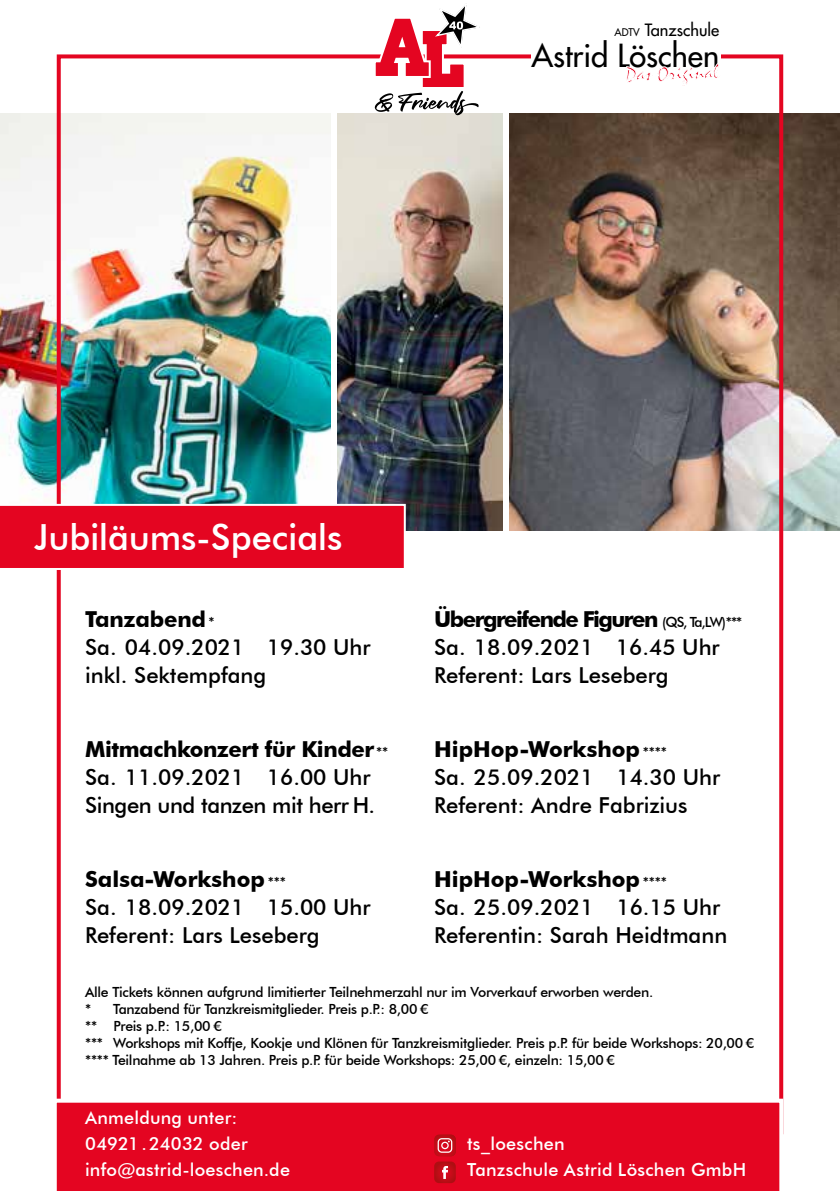
<style>
.page{position:relative;width:840px;height:1191px;background:#fff}
.page>*{position:absolute;margin:0;border:0;box-sizing:border-box;transform-origin:0 0}
.t1{font:500 36px "Futura BT";letter-spacing:-.005em;color:#fff}
.t2{font:31px "Futura";color:#000}
.t3{font:500 22px/28.4px "Futura BT";color:#000}
.t4{font:500 22px/28.4px "Futura BT";letter-spacing:-.02em;color:#000}
.t5{font:500 18px/26px "Futura BT";letter-spacing:.01em;color:#fff}
.t6{font:16.6px "Futura";color:#000}
.t7{font:500 14px/16.8px "Futura BT";letter-spacing:-.02em;color:#000}
.s1{font-size:10.4px}
.s2{font-weight:700}
.s3{font-size:14px}
</style>
<div class="page">
<img style="left:0;top:113px;width:331px;height:391px">
<img style="left:337px;top:113px;width:502px;height:418px">
<svg style="left:627px;top:63px;width:92px;height:23px"></svg>
<div style="left:56px;top:1098px;width:726px;height:93px;background:#e40521"></div>
<svg style="left:434px;top:1134px;width:21px;height:49px"></svg>
<div style="left:0;top:504px;width:405px;height:64px;background:#e40521"></div>
<div style="left:331px;top:113px;width:5px;height:392px;background:#fff"></div>
<div style="left:502px;top:111px;width:6px;height:420px;background:#fff"></div>
<svg style="left:372px;top:5px;width:111px;height:110px"></svg>
<p class="t6" style="left:614px;top:19px;width:106px"><span class="s1">ADTV</span> Tanzschule</p>
<h2 class="t2" style="left:531px;top:35px;width:189px">Astrid Löschen</h2>
<h1 class="t1" style="left:34px;top:515px;width:310px">Jubiläums-Specials</h1>
<h3 class="t3" style="left:85px;top:604px;width:287px"><span class="s2">Tanzabend</span> <span class="s3">*<br></span>Sa. 04.09.2021 19.30 Uhr inkl. Sektempfang</h3>
<h3 class="t3" style="left:434px;top:604px;width:309px"><span class="s2">Übergreifende Figuren</span> <span class="s3">(QS, Ta,LW)***<br></span>Sa. 18.09.2021 16.45 Uhr<br>Referent: Lars Leseberg</h3>
<h3 class="t4" style="left:85px;top:734px;width:304px"><span class="s2">Mitmachkonzert für Kinder</span><span class="s3">**<br></span>Sa. 11.09.2021 16.00 Uhr<br>Singen und tanzen mit herr H.</h3>
<h3 class="t3" style="left:434px;top:734px;width:287px"><span class="s2">HipHop-Workshop</span> <span class="s3">****<br></span>Sa. 25.09.2021 14.30 Uhr<br>Referent: Andre Fabrizius</h3>
<h3 class="t3" style="left:85px;top:864px;width:287px"><span class="s2">Salsa-Workshop</span> <span class="s3">***<br></span>Sa. 18.09.2021 15.00 Uhr<br>Referent: Lars Leseberg</h3>
<h3 class="t3" style="left:434px;top:864px;width:294px"><span class="s2">HipHop-Workshop</span> <span class="s3">****<br></span>Sa. 25.09.2021 16.15 Uhr<br>Referentin: Sarah Heidtmann</h3>
<p class="t7" style="left:85px;top:984px;width:670px">Alle Tickets können aufgrund limitierter Teilnehmerzahl nur im Vorverkauf erworben werden.<br>* Tanzabend für Tanzkreismitglieder. Preis p.P.: 8,00 €<br>** Preis p.P.: 15,00 €<br>*** Workshops mit Koffje, Kookje und Klönen für Tanzkreismitglieder. Preis p.P. für beide Workshops: 20,00 € **** Teilnahme ab 13 Jahren. Preis p.P. für beide Workshops: 25,00 €, einzeln: 15,00 €</p>
<p class="t5" style="left:85px;top:1104px;width:206px">Anmeldung unter:<br>04921.24032 oder info@astrid-loeschen.de</p>
<p class="t5" style="left:467px;top:1130px;width:280px">ts_loeschen<br>Tanzschule Astrid Löschen GmbH</p>
</div>
